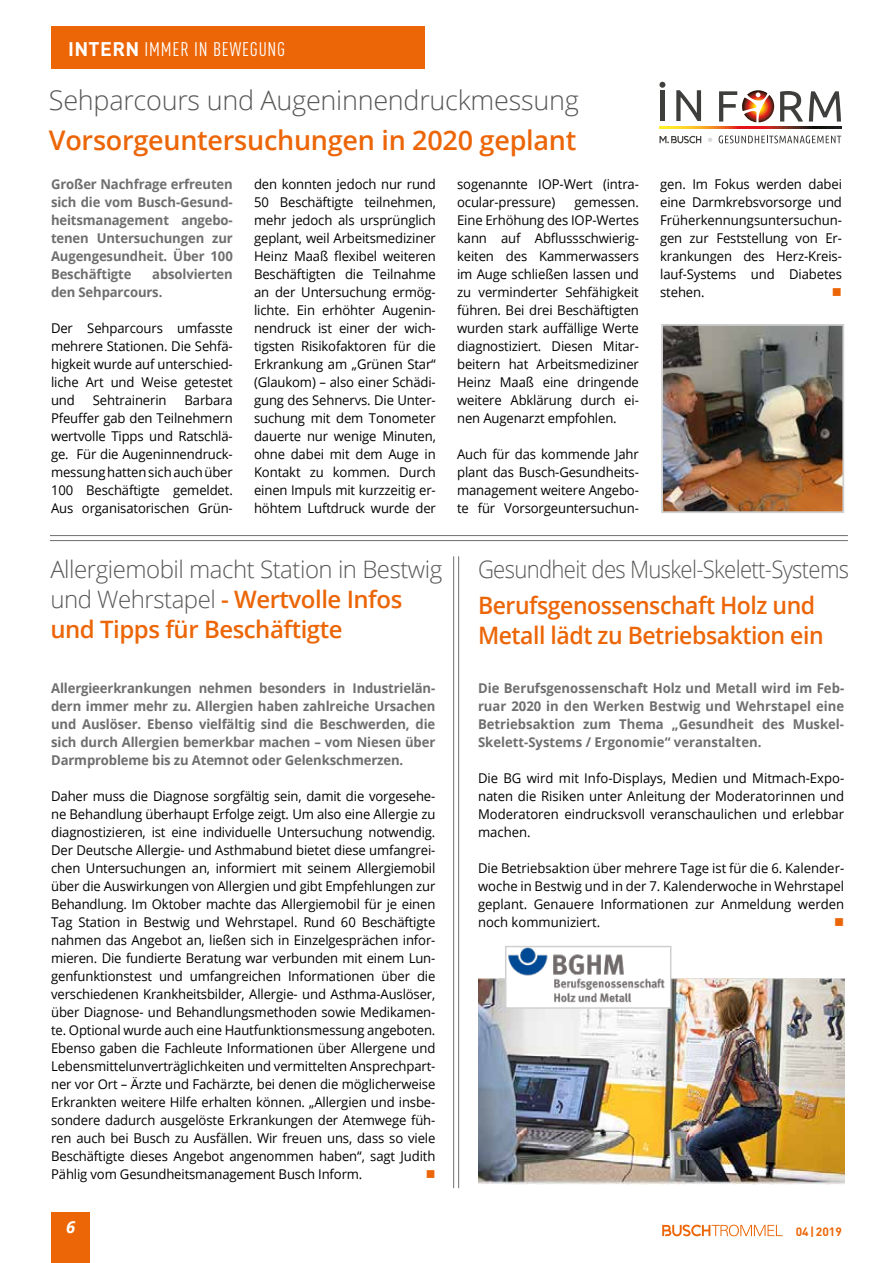
<style>
.page{position:relative;width:893px;height:1263px;background:#fff}
.page>*{position:absolute;margin:0;border:0;box-sizing:border-box;transform-origin:0 0}
.t1{font:300 27px "Open Sans";letter-spacing:-.01em;color:#575756}
.t2{font:600 27px "Open Sans";letter-spacing:-.01em;color:#ec6608}
.t3{font:300 24px/30px "Open Sans";letter-spacing:-.02em;color:#575756}
.t4{font:600 24px/30px "Open Sans";letter-spacing:-.02em;color:#ec6608;scale:.96 1}
.t5{font:300 24px "Open Sans";letter-spacing:-.02em;color:#575756;scale:.92 1}
.t6{font:19.5px "DIN Cond";letter-spacing:.04em;color:#fff}
.t7{font:italic 700 16.5px "Open Sans";color:#fff}
.t8{font:13.5px/18px "Open Sans";letter-spacing:-.01em;color:#000;text-align:justify}
.t9{font:700 13.5px/18px "Open Sans";letter-spacing:-.01em;color:#706f6f;text-align:justify}
.t10{font:13.5px "Wingdings";color:#ec6608}
.t11{font:700 12px "DIN";color:#ec6608}
.s1{font-family:"DIN";font-weight:700}
.s2{font-weight:600;color:#ec6608}
</style>
<div class="page">
<hr style="left:660px;top:90px;width:4px;height:31px;background:#3e3e3d">
<svg style="left:676px;top:90px;width:25px;height:31px"></svg>
<svg style="left:719px;top:90px;width:55px;height:32px"></svg>
<svg style="left:780px;top:91px;width:23px;height:31px"></svg>
<svg style="left:809px;top:91px;width:32px;height:31px"></svg>
<svg style="left:659px;top:136px;width:42px;height:7px"></svg>
<svg style="left:708px;top:138px;width:4px;height:4px"></svg>
<svg style="left:719px;top:135px;width:122px;height:8px"></svg>
<svg style="left:659px;top:127px;width:182px;height:2px"></svg>
<svg style="left:659px;top:82px;width:6px;height:6px"></svg>
<hr style="left:50px;top:540px;width:798px;height:1px;background:#706f6f">
<hr style="left:50px;top:535px;width:798px;height:1px;background:#706f6f">
<img style="left:664px;top:327px;width:177px;height:183px">
<div style="left:661px;top:324px;width:183px;height:189px;border:2px solid #d0d0d0"></div>
<hr style="left:458px;top:556px;width:1px;height:632px;background:#706f6f">
<hr style="left:453px;top:556px;width:1px;height:632px;background:#706f6f">
<img style="left:478px;top:978px;width:366px;height:206px">
<img style="left:508px;top:949px;width:160px;height:57px">
<div style="left:505px;top:946px;width:166px;height:63px;border:2px solid #d0d0d0"></div>
<div style="left:51px;top:27px;width:373px;height:42px;background:#ec6608"></div>
<div style="left:51px;top:1212px;width:39px;height:51px;background:#ec6608"></div>
<svg style="left:662px;top:1225px;width:121px;height:11px"></svg>
<h3 class="t6" style="left:68px;top:38px;width:219px"><span class="s1">INTERN</span> IMMER IN BEWEGUNG</h3>
<h1 class="t1" style="left:49px;top:82px;width:531px">Sehparcours und Augeninnendruckmessung</h1>
<h1 class="t2" style="left:49px;top:122px;width:529px">Vorsorgeuntersuchungen in 2020 geplant</h1>
<p class="t9" style="left:51px;top:175px;width:183px">Großer Nachfrage erfreuten sich die vom Busch-Gesund&shy;heitsmanagement angebo&shy;tenen Untersuchungen zur Augengesundheit. Über 100<br>Beschäftigte</p>
<p class="t8" style="left:254px;top:175px;width:183px">den konnten jedoch nur rund 50 Beschäftigte teilnehmen, mehr jedoch als ursprünglich geplant, weil Arbeitsmediziner Heinz Maaß flexibel weiteren Beschäftigten die Teilnahme an der Untersuchung ermög&shy;lichte. Ein erhöhter Augenin&shy;nendruck ist einer der wich&shy;tigsten Risikofaktoren für die Erkrankung am „Grünen Star“ (Glaukom) – also einer Schädi&shy;gung des Sehnervs. Die Unter&shy;suchung mit dem Tonometer dauerte nur wenige Minuten, ohne dabei mit dem Auge in Kontakt zu kommen. Durch einen Impuls mit kurzzeitig er&shy;höhtem Luftdruck wurde der</p>
<p class="t8" style="left:457px;top:175px;width:183px">sogenannte IOP-Wert (intra&shy;ocular-pressure)</p>
<p class="t8" style="left:457px;top:193px;width:183px;text-indent:117px">gemessen.<br>Eine Erhöhung des IOP-Wertes kann auf Abflussschwierig&shy;keiten des Kammerwassers im Auge schließen lassen und zu verminderter Sehfähigkeit führen. Bei drei Beschäftigten wurden stark auffällige Werte diagnostiziert. Diesen Mitar&shy;beitern hat Arbeitsmediziner Heinz Maaß eine dringende weitere Abklärung durch ei&shy;nen Augenarzt empfohlen.</p>
<p class="t8" style="left:457px;top:445px;width:183px">Auch für das kommende Jahr plant das Busch-Gesundheits&shy;management weitere Angebo&shy;te für Vorsorgeuntersuchun-</p>
<p class="t9" style="left:51px;top:265px;width:183px;text-indent:101px">absolvierten den Sehparcours.</p>
<p class="t8" style="left:51px;top:319px;width:183px">Der Sehparcours umfasste mehrere Stationen. Die Sehfä&shy;higkeit wurde auf unterschied&shy;liche Art und Weise getestet und</p>
<p class="t8" style="left:51px;top:391px;width:183px;text-indent:134px">Barbara Pfeuffer gab den Teilnehmern wertvolle Tipps und Ratschlä&shy;ge. Für die Augeninnendruck&shy;messung hatten sich auch über 100 Beschäftigte gemeldet.<br>Aus organisatorischen Grün-</p>
<p class="t8" style="left:93px;top:391px;width:75px">Sehtrainerin</p>
<p class="t8" style="left:660px;top:175px;width:183px">gen. Im Fokus werden dabei eine Darmkrebsvorsorge und Früherkennungsuntersuchun&shy;gen zur Feststellung von Er&shy;krankungen des Herz-Kreis&shy;lauf-Systems und Diabetes stehen.</p>
<p class="t10" style="left:832px;top:285px;width:12px">■</p>
<h2 class="t3" style="left:50px;top:553px;width:393px">Allergiemobil macht Station in Bestwig und Wehrstapel <span class="s2">- Wertvolle Infos und Tipps für Beschäftigte</span></h2>
<p class="t9" style="left:51px;top:679px;width:386px">Allergieerkrankungen nehmen besonders in Industrielän&shy;dern immer mehr zu. Allergien haben zahlreiche Ursachen und Auslöser. Ebenso vielfältig sind die Beschwerden, die sich durch Allergien bemerkbar machen – vom Niesen über Darmprobleme bis zu Atemnot oder Gelenkschmerzen.</p>
<p class="t8" style="left:51px;top:787px;width:386px">Daher muss die Diagnose sorgfältig sein, damit die vorgesehe&shy;ne Behandlung überhaupt Erfolge zeigt. Um also eine Allergie zu diagnostizieren, ist eine individuelle Untersuchung notwendig.<br>Der Deutsche Allergie- und Asthmabund bietet diese umfangrei&shy;chen Untersuchungen an, informiert mit seinem Allergiemobil über die Auswirkungen von Allergien und gibt Empfehlungen zur Behandlung. Im Oktober machte das Allergiemobil für je einen Tag Station in Bestwig und Wehrstapel. Rund 60 Beschäftigte nahmen das Angebot an, ließen sich in Einzelgesprächen infor&shy;mieren. Die fundierte Beratung war verbunden mit einem Lun&shy;genfunktionstest und umfangreichen Informationen über die verschiedenen Krankheitsbilder, Allergie- und Asthma-Auslöser, über Diagnose- und Behandlungsmethoden sowie Medikamen&shy;te. Optional wurde auch eine Hautfunktionsmessung angeboten.<br>Ebenso gaben die Fachleute Informationen über Allergene und Lebensmittelunverträglichkeiten und vermittelten Ansprechpart&shy;ner vor Ort – Ärzte und Fachärzte, bei denen die möglicherweise Erkrankten weitere Hilfe erhalten können. „Allergien und insbe&shy;sondere dadurch ausgelöste Erkrankungen der Atemwege füh&shy;ren auch bei Busch zu Ausfällen. Wir freuen uns, dass so viele Beschäftigte dieses Angebot angenommen haben“, sagt Judith Pählig vom Gesundheitsmanagement Busch Inform.</p>
<p class="t10" style="left:426px;top:1167px;width:11px">■</p>
<h2 class="t5" style="left:478px;top:553px;width:405px">Gesundheit des Muskel-Skelett-Systems</h2>
<h2 class="t4" style="left:478px;top:590px;width:362px">Berufsgenossenschaft Holz und<br>Metall lädt zu Betriebsaktion ein</h2>
<p class="t9" style="left:478px;top:679px;width:368px">Die Berufsgenossenschaft Holz und Metall wird im Feb&shy;ruar 2020 in den Werken Bestwig und Wehrstapel eine Betriebsaktion zum Thema „Gesundheit des Muskel-Skelett-Systems / Ergonomie“ veranstalten.</p>
<p class="t8" style="left:478px;top:769px;width:368px">Die BG wird mit Info-Displays, Medien und Mitmach-Expo&shy;naten die Risiken unter Anleitung der Moderatorinnen und Moderatoren eindrucksvoll veranschaulichen und erlebbar machen.</p>
<p class="t8" style="left:478px;top:859px;width:368px">Die Betriebsaktion über mehrere Tage ist für die 6. Kalender&shy;woche in Bestwig und in der 7. Kalenderwoche in Wehrstapel geplant. Genauere Informationen zur Anmeldung werden noch kommuniziert.</p>
<p class="t10" style="left:834px;top:915px;width:12px">■</p>
<p class="t7" style="left:66px;top:1215px;width:11px">6</p>
<p class="t11" style="left:796px;top:1224px;width:48px">04|2019</p>
</div>
